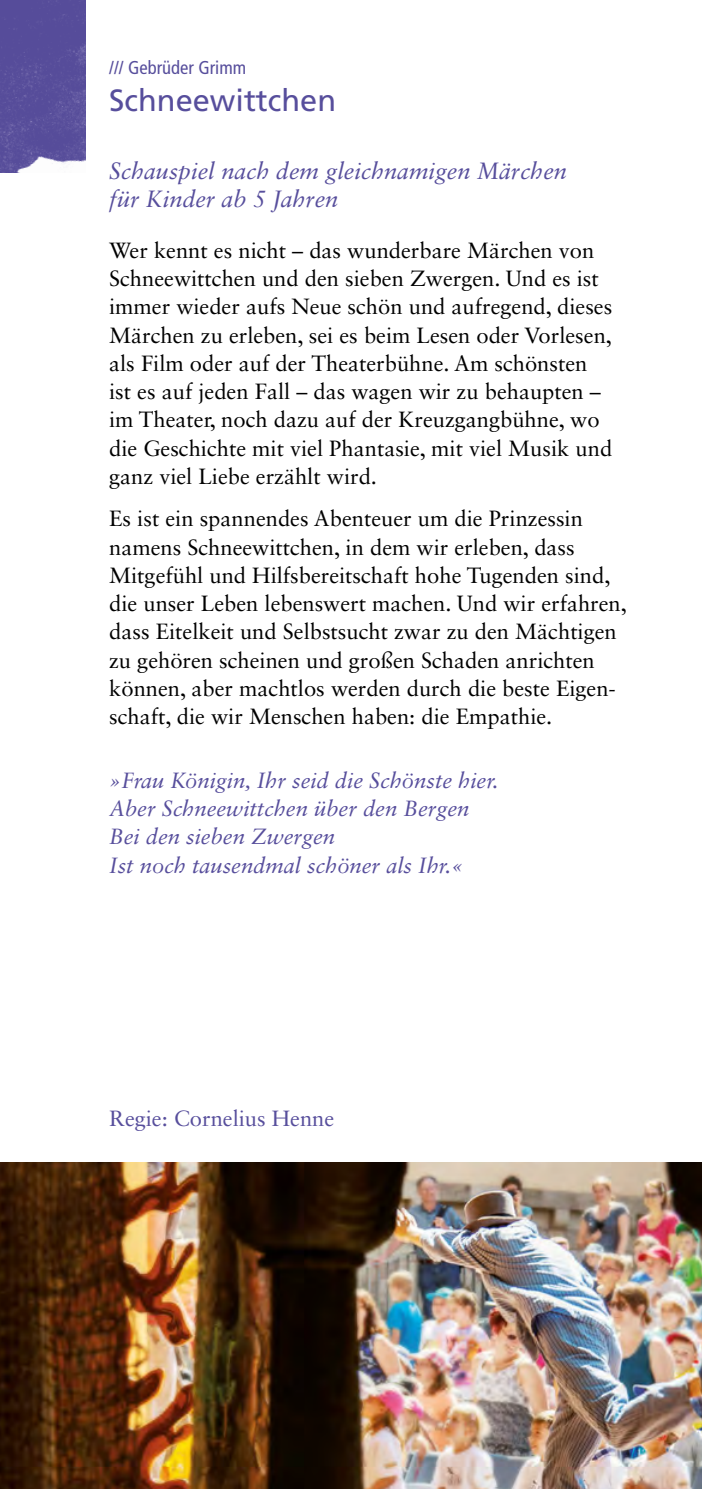
<style>
.page{position:relative;width:702px;height:1489px;background:#fff}
.page>*{position:absolute;margin:0;border:0;box-sizing:border-box;transform-origin:0 0}
.t1{font:30.75px "Frutiger";color:#574e9c}
.t2{font:italic 23.5px/27.8px "Sabon LT Std";color:#574e9c}
.t3{font:22px/28.2px "Sabon LT Std";color:#000}
.t4{font:italic 22px/28.2px "Sabon LT Std";color:#574e9c}
.t5{font:22px "Sabon LT Std";color:#574e9c}
.t6{font:condensed 18.5px "Frutiger LT Std";color:#574e9c}
</style>
<div class="page">
<img style="left:0;top:1162px;width:702px;height:326px">
<img style="left:0;top:0;width:85px;height:173px">
<p class="t6" style="left:109px;top:57px;width:139px">/// Gebrüder Grimm</p>
<h1 class="t1" style="left:109px;top:82px;width:228px">Schneewittchen</h1>
<p class="t2" style="left:109px;top:157px;width:459px">Schauspiel nach dem gleichnamigen Märchen für Kinder ab 5 Jahren</p>
<p class="t3" style="left:109px;top:236px;width:504px">Wer kennt es nicht – das wunderbare Märchen von Schneewittchen und den sieben Zwergen. Und es ist immer wieder aufs Neue schön und aufregend, dieses Märchen zu erleben, sei es beim Lesen oder Vorlesen, als Film oder auf der Theaterbühne. Am schönsten ist es auf jeden Fall – das wagen wir zu behaupten – im Theater, noch dazu auf der Kreuzgangbühne, wo die Geschichte mit viel Phantasie, mit viel Musik und ganz viel Liebe erzählt wird.</p>
<p class="t3" style="left:109px;top:504px;width:519px">Es ist ein spannendes Abenteuer um die Prinzessin namens Schneewittchen, in dem wir erleben, dass Mitgefühl und Hilfsbereitschaft hohe Tugenden sind, die unser Leben lebenswert machen. Und wir erfahren, dass Eitelkeit und Selbstsucht zwar zu den Mächtigen zu gehören scheinen und großen Schaden anrichten können, aber machtlos werden durch die beste Eigen&shy;schaft, die wir Menschen haben: die Empathie.</p>
<p class="t4" style="left:109px;top:766px;width:391px">»Frau Königin, Ihr seid die Schönste hier.<br>Aber Schneewittchen über den Bergen Bei den sieben Zwergen<br>Ist noch tausendmal schöner als Ihr.«</p>
<p class="t5" style="left:109px;top:1104px;width:226px">Regie: Cornelius Henne</p>
</div>
